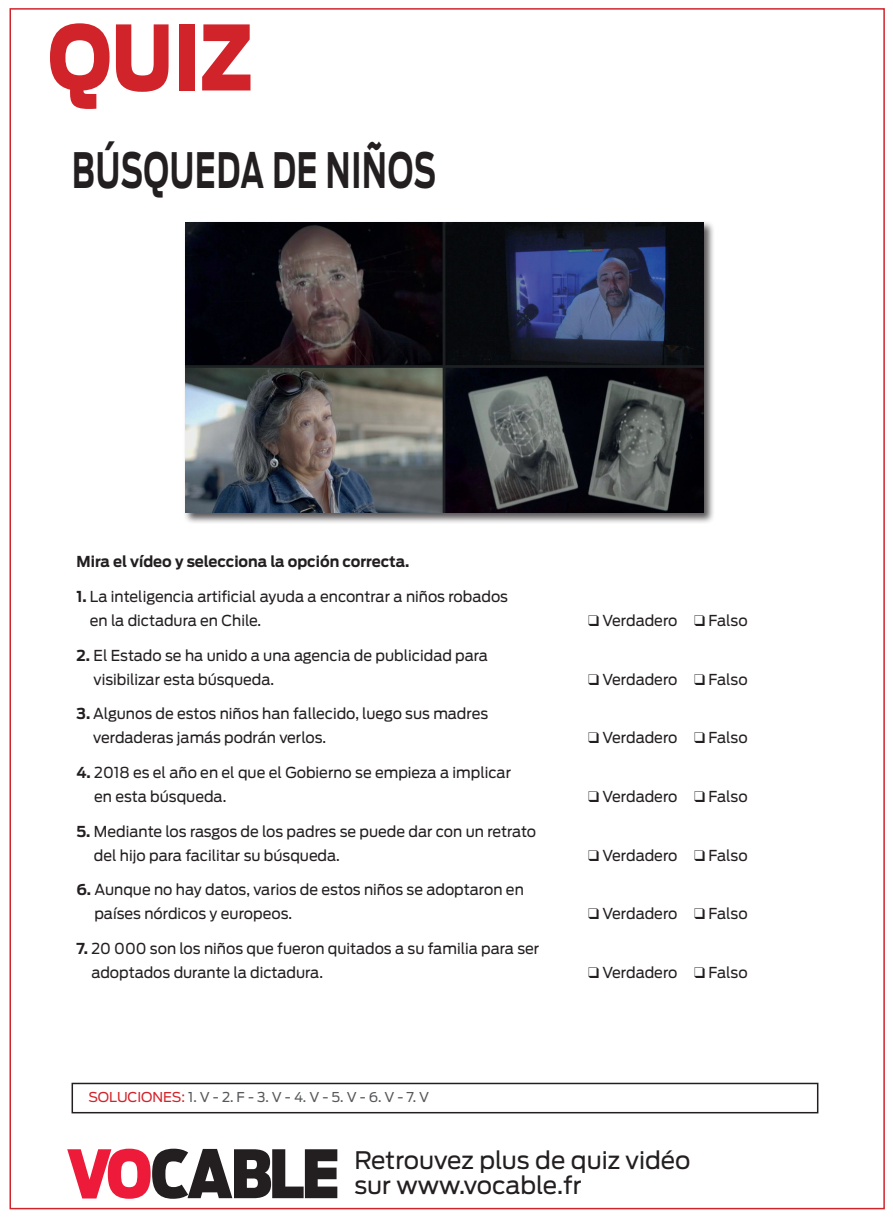
<style>
.page{position:relative;width:893px;height:1221px;background:#fff}
.page>*{position:absolute;margin:0;border:0;box-sizing:border-box;transform-origin:0 0}
.t1{font:900 89.1px "Antenna";color:#d1232a;scale:.83 1}
.t2{font:700 48.45px "Antenna";letter-spacing:.03em;color:#231f20;scale:.62 1}
.t3{font:24px/25.5px "Antenna";color:#231f20}
.t4{font:15px/24px "Antenna";color:#231f20}
.t5{font:700 15px "Antenna";color:#231f20}
.t6{font:13.5px "Antenna";color:#57585a}
.s1{font-weight:700}
.s2{color:#d1232a}
</style>
<div class="page">
<svg style="left:67px;top:1148px;width:270px;height:50px"></svg>
<div style="left:72px;top:1082px;width:746px;height:31px;border:2px solid #231f20"></div>
<div style="left:184px;top:220px;width:531px;height:304px;background:#231f20;opacity:.75"></div>
<img style="left:185px;top:222px;width:518px;height:290px">
<h1 class="t1" style="left:48px;top:5px;width:248px">QUIZ</h1>
<h2 class="t2" style="left:72px;top:141px;width:588px">BÚSQUEDA DE NIÑOS</h2>
<p class="t5" style="left:77px;top:552px;width:334px">Mira el vídeo y selecciona la opción correcta.</p>
<p class="t4" style="left:90px;top:584px;width:420px;text-indent:-13px"><span class="s1">1.</span> La inteligencia artificial ayuda a encontrar a niños robados en la dictadura en Chile.</p>
<p class="t4" style="left:94px;top:643px;width:396px;text-indent:-17px"><span class="s1">2.</span> El Estado se ha unido a una agencia de publicidad para visibilizar esta búsqueda.</p>
<p class="t4" style="left:93px;top:701px;width:396px;text-indent:-17px"><span class="s1">3.</span> Algunos de estos niños han fallecido, luego sus madres verdaderas jamás podrán verlos.</p>
<p class="t4" style="left:94px;top:760px;width:418px;text-indent:-18px"><span class="s1">4.</span> 2018 es el año en el que el Gobierno se empieza a implicar en esta búsqueda.</p>
<p class="t4" style="left:94px;top:819px;width:444px;text-indent:-17px"><span class="s1">5.</span> Mediante los rasgos de los padres se puede dar con un retrato del hijo para facilitar su búsqueda.</p>
<p class="t4" style="left:94px;top:877px;width:431px;text-indent:-18px"><span class="s1">6.</span> Aunque no hay datos, varios de estos niños se adoptaron en países nórdicos y europeos.</p>
<p class="t4" style="left:91px;top:936px;width:449px;text-indent:-15px"><span class="s1">7.</span> 20 000 son los niños que fueron quitados a su familia para ser adoptados durante la dictadura.</p>
<p class="t6" style="left:89px;top:1089px;width:342px"><span class="s2">SOLUCIONES:</span> 1. V - 2. F - 3. V - 4. V - 5. V - 6. V - 7. V</p>
<p class="t4" style="left:588px;top:608px;width:161px">❑ Verdadero ❑ Falso</p>
<p class="t4" style="left:588px;top:667px;width:161px">❑ Verdadero ❑ Falso</p>
<p class="t4" style="left:588px;top:725px;width:161px">❑ Verdadero ❑ Falso</p>
<p class="t4" style="left:588px;top:784px;width:161px">❑ Verdadero ❑ Falso</p>
<p class="t4" style="left:588px;top:843px;width:161px">❑ Verdadero ❑ Falso</p>
<p class="t4" style="left:588px;top:901px;width:161px">❑ Verdadero ❑ Falso</p>
<p class="t4" style="left:588px;top:960px;width:161px">❑ Verdadero ❑ Falso</p>
<h3 class="t3" style="left:354px;top:1147px;width:338px">Retrouvez plus de quiz vidéo sur www.vocable.fr</h3>
</div>
